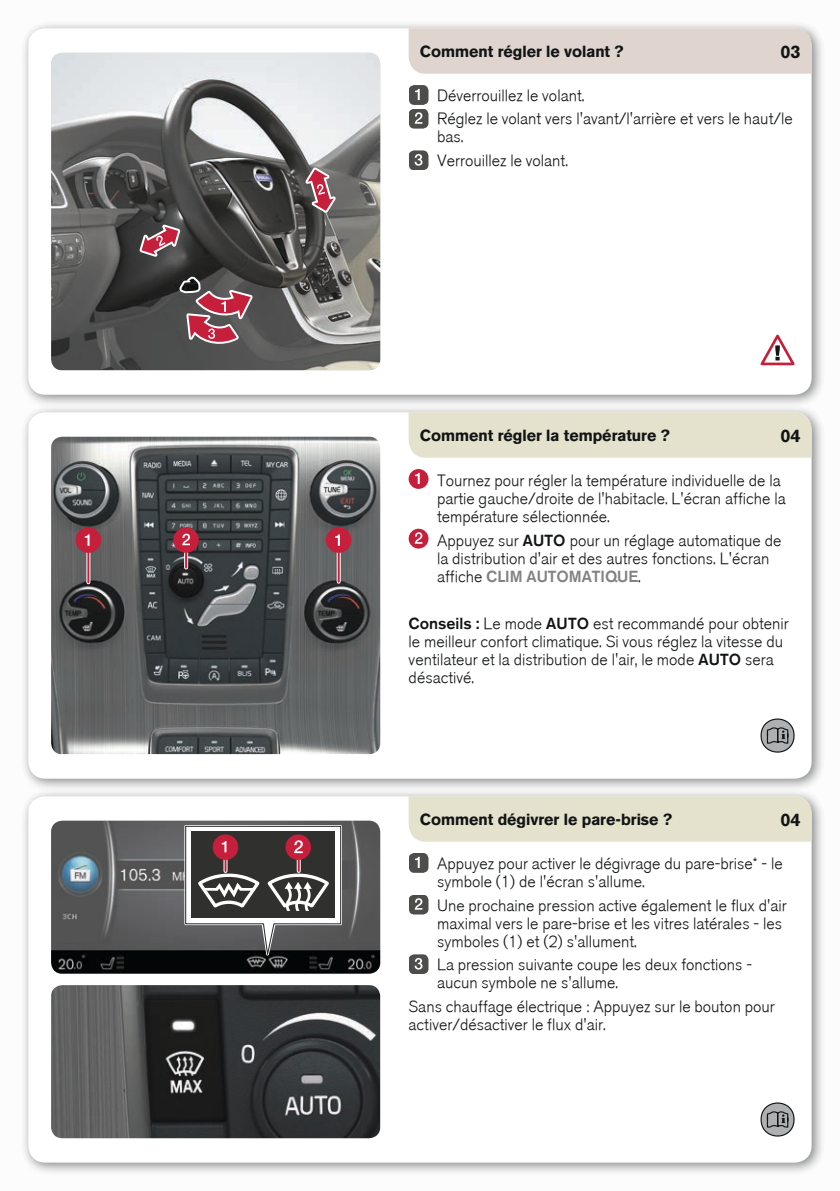
<style>
.page{position:relative;width:840px;height:1191px;background:#fff}
.page>*{position:absolute;margin:0;border:0;box-sizing:border-box;transform-origin:0 0}
.t1{font:700 18px "Volvo Sans";color:#121515}
.t2{font:300 16px/18px "Volvo Sans";color:#121515}
.t3{font:700 16px "Volvo Sans";color:#121515}
.s1{font-style:inherit}
.s2{color:#818282}
</style>
<div class="page">
<div style="left:0;top:0;width:839px;height:1191px;background:#f6f6f6"></div>
<div style="left:20px;top:20px;width:805px;height:388px;background:#121515;opacity:.5"></div>
<div style="left:28px;top:28px;width:783px;height:367px;background:#fff;border-radius:17px"></div>
<div style="left:20px;top:404px;width:805px;height:388px;background:#121515;opacity:.5"></div>
<div style="left:28px;top:412px;width:783px;height:366px;background:#fff;border-radius:17px"></div>
<div style="left:20px;top:788px;width:805px;height:388px;background:#121515;opacity:.5"></div>
<div style="left:28px;top:796px;width:783px;height:366px;background:#fff;border-radius:17px"></div>
<div style="left:408px;top:412px;width:403px;height:46px;background:#e4e1cc"></div>
<img style="left:51px;top:437px;width:329px;height:317px">
<svg style="left:184px;top:553px;width:4px;height:14px"></svg>
<hr style="left:185px;top:542px;width:2px;height:25px;background:#c51f3c">
<div style="left:173px;top:527px;width:26px;height:26px;background:#c51f3c;border-radius:50%"></div>
<svg style="left:182px;top:533px;width:8px;height:12px"></svg>
<svg style="left:86px;top:553px;width:4px;height:29px"></svg>
<hr style="left:87px;top:542px;width:2px;height:40px;background:#c51f3c">
<div style="left:76px;top:527px;width:25px;height:26px;background:#c51f3c;border-radius:50%"></div>
<svg style="left:85px;top:534px;width:4px;height:12px"></svg>
<svg style="left:336px;top:553px;width:4px;height:29px"></svg>
<hr style="left:337px;top:542px;width:2px;height:40px;background:#c51f3c">
<div style="left:326px;top:527px;width:25px;height:26px;background:#c51f3c;border-radius:50%"></div>
<svg style="left:335px;top:534px;width:4px;height:12px"></svg>
<div style="left:408px;top:796px;width:403px;height:45px;background:#e4e1cc"></div>
<img style="left:51px;top:985px;width:329px;height:153px">
<img style="left:51px;top:820px;width:329px;height:153px">
<svg style="left:183px;top:823px;width:160px;height:145px"></svg>
<img style="left:51px;top:53px;width:329px;height:317px">
<svg style="left:136px;top:220px;width:47px;height:42px"></svg>
<svg style="left:179px;top:277px;width:77px;height:73px"></svg>
<svg style="left:299px;top:164px;width:43px;height:52px"></svg>
<div style="left:408px;top:28px;width:403px;height:46px;background:#e0d5ce"></div>
<div style="left:408px;top:469px;width:20px;height:20px;background:#c51f3c;border-radius:50%"></div>
<svg style="left:415px;top:473px;width:4px;height:11px"></svg>
<div style="left:408px;top:529px;width:20px;height:19px;background:#c51f3c;border-radius:50%"></div>
<svg style="left:414px;top:532px;width:8px;height:12px"></svg>
<svg style="left:760px;top:718px;width:34px;height:34px"></svg>
<svg style="left:409px;top:853px;width:19px;height:20px"></svg>
<svg style="left:409px;top:895px;width:19px;height:19px"></svg>
<svg style="left:409px;top:954px;width:19px;height:20px"></svg>
<svg style="left:760px;top:1102px;width:34px;height:34px"></svg>
<svg style="left:409px;top:85px;width:19px;height:44px"></svg>
<svg style="left:409px;top:150px;width:19px;height:20px"></svg>
<svg style="left:760px;top:334px;width:34px;height:31px"></svg>
<p class="t1" style="left:780px;top:39px;width:22px">03</p>
<p class="t3" style="left:420px;top:40px;width:205px">Comment régler le volant ?</p>
<p class="t2" style="left:437px;top:84px;width:357px;line-height:23.6px">Déverrouillez le volant.<br>Réglez le volant vers l'avant/l'arrière et vers le haut/le</p>
<p class="t2" style="left:437px;top:125px;width:132px;line-height:23.6px">bas.<br>Verrouillez le volant.</p>
<p class="t3" style="left:420px;top:424px;width:251px">Comment régler la température ?</p>
<p class="t1" style="left:780px;top:423px;width:22px">04</p>
<p class="t2" style="left:437px;top:472px;width:350px">Tournez pour régler la température individuelle de la partie gauche/droite de l'habitacle. L'écran affiche la température sélectionnée.</p>
<p class="t2" style="left:437px;top:531px;width:346px">Appuyez sur <span class="s1">AUTO</span> pour un réglage automatique de la distribution d'air et des autres fonctions. L'écran affiche <span class="s2">CLIM AUTOMATIQUE</span>.</p>
<p class="t2" style="left:408px;top:615px;width:381px"><span class="s1">Conseils :</span> Le mode <span class="s1">AUTO</span> est recommandé pour obtenir le meilleur confort climatique. Si vous réglez la vitesse du ventilateur et la distribution de l'air, le mode <span class="s1">AUTO</span> sera désactivé.</p>
<p class="t3" style="left:420px;top:808px;width:253px">Comment dégivrer le pare-brise ?</p>
<p class="t1" style="left:780px;top:806px;width:22px">04</p>
<p class="t2" style="left:437px;top:855px;width:347px">Appuyez pour activer le dégivrage du pare-brise* - le symbole (1) de l'écran s'allume.</p>
<p class="t2" style="left:437px;top:896px;width:351px">Une prochaine pression active également le flux d'air maximal vers le pare-brise et les vitres latérales - les symboles (1) et (2) s'allument.</p>
<p class="t2" style="left:437px;top:956px;width:316px">La pression suivante coupe les deux fonctions - aucun symbole ne s'allume.</p>
<p class="t2" style="left:408px;top:998px;width:367px">Sans chauffage électrique : Appuyez sur le bouton pour activer/désactiver le flux d'air.</p>
</div>
